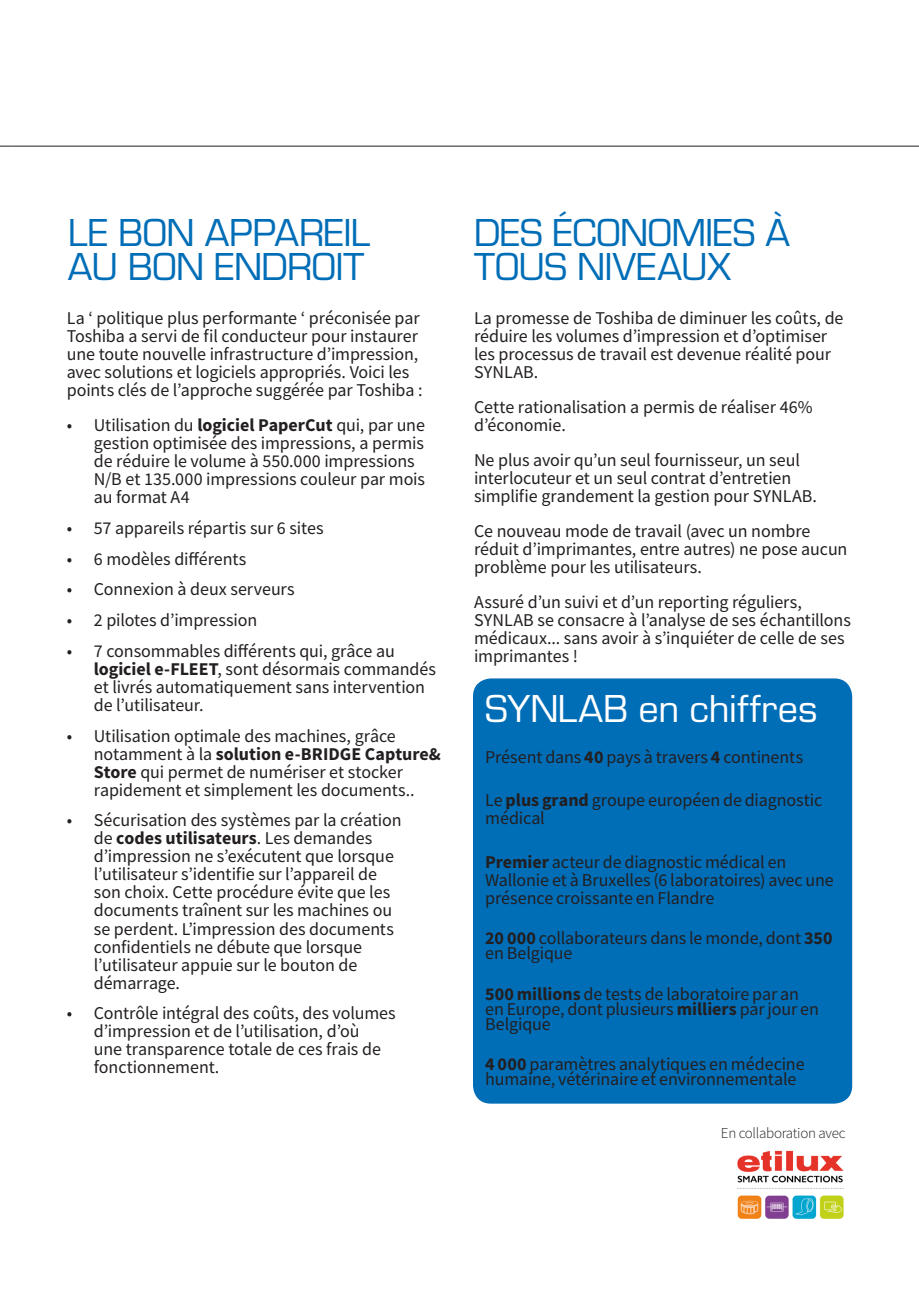
<style>
.page{position:relative;width:919px;height:1289px;background:#fff}
.page>*{position:absolute;margin:0;border:0;box-sizing:border-box;transform-origin:0 0}
.Section_title_gradie{font:36px/34.5px "Eurostile LT Std";letter-spacing:-.015em;color:#006db7}
.Main_text_BLACK{font:36px "Eurostile LT Std";letter-spacing:.005em;color:#fff}
.Sub_headline_solutio{font:18px/18px "Toshiba Sans";letter-spacing:-.005em;color:#231f20}
.t1{font:300 15px "Toshiba Sans";letter-spacing:-.02em;color:#231f20}
.s1{font-weight:700}
</style>
<div class="page">
<div style="left:473px;top:678px;width:379px;height:425px;background:#006db7;border-radius:18px"></div>
<svg style="left:0;top:146px;width:13px;height:1px"></svg>
<hr style="left:13px;top:146px;width:905px;height:1px;background:#231f20">
<img style="left:737px;top:1150px;width:107px;height:69px">
<p class="Section_title_gradie" style="left:68px;top:216px;width:304px">LE BON APPAREIL</p>
<p class="Section_title_gradie" style="left:68px;top:250px;width:298px">AU BON ENDROIT</p>
<p class="Sub_headline_solutio" style="left:67px;top:309px;width:357px">La ‘ politique plus performante ‘ préconisée par Toshiba a servi de fil conducteur pour instaurer une toute nouvelle infrastructure d’impression, avec solutions et logiciels appropriés. Voici les points clés de l’approche suggérée par Toshiba :</p>
<p class="Sub_headline_solutio" style="left:94px;top:416px;width:333px;text-indent:-27px">• Utilisation du <span class="s1">logiciel PaperCut</span> qui, par une gestion optimisée des impressions, a permis de réduire le volume à 550.000 impressions N/B et 135.000 impressions couleur par mois au format A4</p>
<p class="Sub_headline_solutio" style="left:67px;top:518px;width:258px">• 57 appareils répartis sur 6 sites</p>
<p class="Sub_headline_solutio" style="left:67px;top:549px;width:181px">• 6 modèles différents</p>
<p class="Sub_headline_solutio" style="left:67px;top:580px;width:229px">• Connexion à deux serveurs</p>
<p class="Sub_headline_solutio" style="left:67px;top:611px;width:192px">• 2 pilotes d’impression</p>
<p class="Sub_headline_solutio" style="left:94px;top:641px;width:344px;text-indent:-27px">• 7 consommables différents qui, grâce au <span class="s1">logiciel e-FLEET</span>, sont désormais commandés et livrés automatiquement sans intervention de l’utilisateur.</p>
<p class="Sub_headline_solutio" style="left:94px;top:726px;width:348px;text-indent:-27px">• Utilisation optimale des machines, grâce notamment à la <span class="s1">solution e-BRIDGE Capture&amp; Store</span> qui permet de numériser et stocker rapidement et simplement les documents..</p>
<p class="Sub_headline_solutio" style="left:94px;top:811px;width:309px;text-indent:-27px">• Sécurisation des systèmes par la création de <span class="s1">codes utilisateurs</span>. Les demandes d’impression ne s’exécutent que lorsque l’utilisateur s’identifie sur l’appareil de son choix. Cette procédure évite que les documents traînent sur les machines ou se perdent. L’impression des documents confidentiels ne débute que lorsque l’utilisateur appuie sur le bouton de démarrage.</p>
<p class="Sub_headline_solutio" style="left:94px;top:1004px;width:303px;text-indent:-27px">• Contrôle intégral des coûts, des volumes d’impression et de l’utilisation, d’où<br>une transparence totale de ces frais de fonctionnement.</p>
<p class="Section_title_gradie" style="left:474px;top:216px;width:317px">DES ÉCONOMIES À<br>TOUS NIVEAUX</p>
<p class="Sub_headline_solutio" style="left:474px;top:309px;width:371px">La promesse de Toshiba de diminuer les coûts, de réduire les volumes d’impression et d’optimiser les processus de travail est devenue réalité pour SYNLAB.</p>
<p class="Sub_headline_solutio" style="left:474px;top:398px;width:340px">Cette rationalisation a permis de réaliser 46% d’économie.</p>
<p class="Sub_headline_solutio" style="left:474px;top:451px;width:344px">Ne plus avoir qu’un seul fournisseur, un seul interlocuteur et un seul contrat d’entretien simplifie grandement la gestion pour SYNLAB.</p>
<p class="Sub_headline_solutio" style="left:474px;top:522px;width:375px">Ce nouveau mode de travail (avec un nombre réduit d’imprimantes, entre autres) ne pose aucun problème pour les utilisateurs.</p>
<p class="Sub_headline_solutio" style="left:474px;top:593px;width:378px">Assuré d’un suivi et d’un reporting réguliers, SYNLAB se consacre à l’analyse de ses échantillons médicaux... sans avoir à s’inquiéter de celle de ses imprimantes !</p>
<p class="Main_text_BLACK" style="left:485px;top:687px;width:334px">SYNLAB en chiffres</p>
<p class="Sub_headline_solutio" style="left:485px;top:747px;width:319px">Présent dans <span class="s1">40</span> pays à travers <span class="s1">4</span> continents</p>
<p class="Sub_headline_solutio" style="left:485px;top:791px;width:339px">Le <span class="s1">plus grand</span> groupe européen de diagnostic médical</p>
<p class="Sub_headline_solutio" style="left:485px;top:852px;width:350px"><span class="s1">Premier</span> acteur de diagnostic médical en<br>Wallonie et à Bruxelles (6 laboratoires) avec une présence croissante en Flandre</p>
<p class="Sub_headline_solutio" style="left:485px;top:930px;width:349px;line-height:15px"><span class="s1">20 000</span> collaborateurs dans le monde, dont <span class="s1">350 </span>en Belgique</p>
<p class="Sub_headline_solutio" style="left:485px;top:986px;width:335px;line-height:15px"><span class="s1">500 millions</span> de tests de laboratoire par an en Europe, dont plusieurs <span class="s1">milliers</span> par jour en<br>Belgique</p>
<p class="Sub_headline_solutio" style="left:485px;top:1056px;width:321px;line-height:15px"><span class="s1">4 000</span> paramètres analytiques en médecine humaine, vétérinaire et environnementale</p>
<p class="t1" style="left:720px;top:1123px;width:126px">En collaboration avec</p>
</div>
